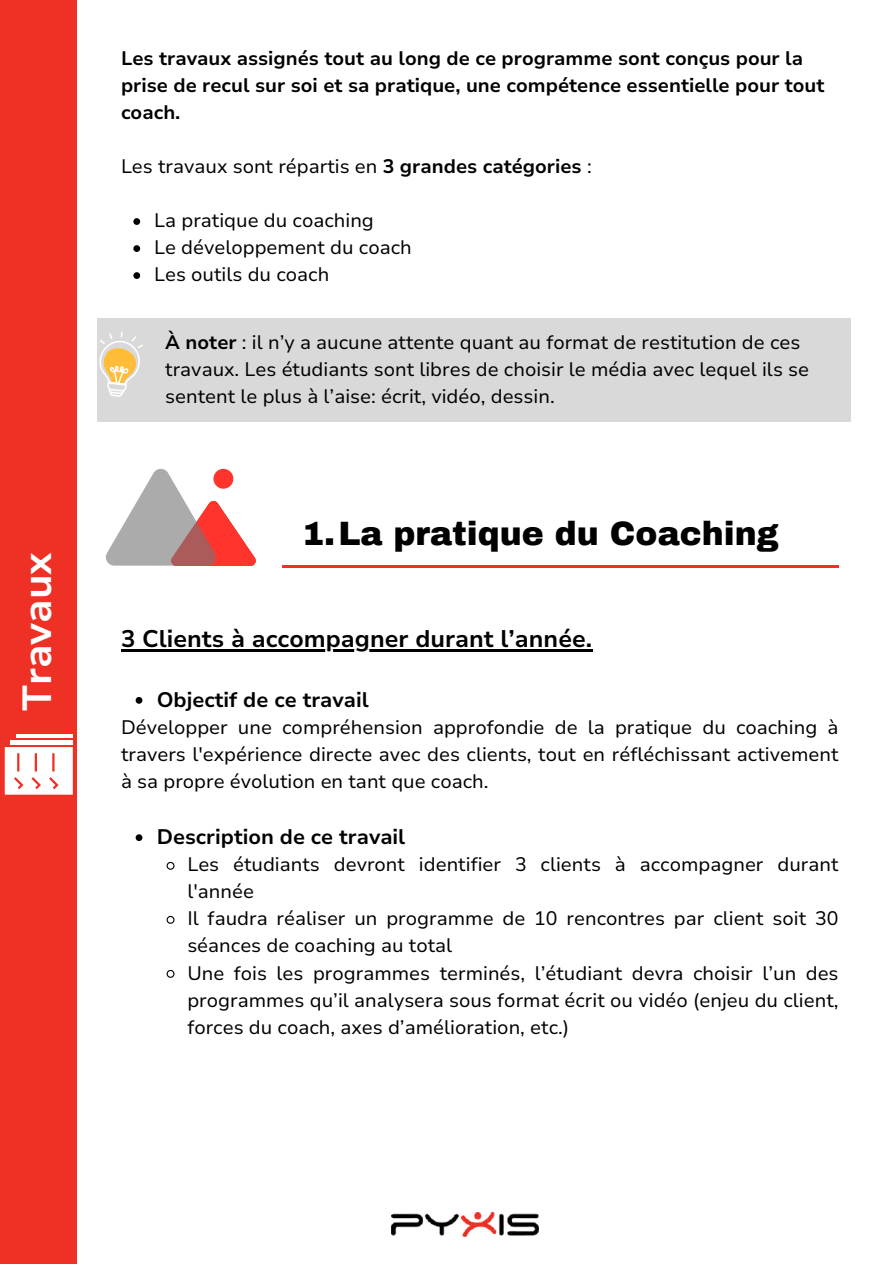
<style>
.page{position:relative;width:894px;height:1264px;background:#fff}
.page>*{position:absolute;margin:0;border:0;box-sizing:border-box;transform-origin:0 0}
.t1{font:700 40.5px "Nunito Sans 10 pt";color:#fff}
.t2{font:900 33px "Archivo";color:#000}
.t3{font:700 24px "Nunito Sans 10 pt";color:#000}
.t4{font:700 21px "Nunito Sans 10 pt";color:#000}
.t5{font:19.5px/27px "Nunito Sans 10 pt";color:#000}
.t6{font:700 19.5px/27px "Nunito Sans 10 pt";color:#000}
.s1{font-weight:700}
</style>
<div class="page">
<div style="left:0;top:0;width:76px;height:1263px;background:#ee3025"></div>
<img style="left:391px;top:1212px;width:147px;height:24px">
<svg style="left:133px;top:218px;width:7px;height:7px"></svg>
<svg style="left:133px;top:245px;width:7px;height:7px"></svg>
<svg style="left:133px;top:272px;width:7px;height:7px"></svg>
<div style="left:97px;top:318px;width:753px;height:103px;background:#d9d9d9"></div>
<svg style="left:99px;top:332px;width:44px;height:65px"></svg>
<svg style="left:106px;top:468px;width:150px;height:97px"></svg>
<hr style="left:282px;top:565px;width:556px;height:2px;background:#ee3025">
<hr style="left:121px;top:649px;width:471px;height:3px;background:#000">
<svg style="left:136px;top:697px;width:6px;height:6px"></svg>
<svg style="left:136px;top:834px;width:6px;height:7px"></svg>
<svg style="left:166px;top:861px;width:9px;height:9px"></svg>
<svg style="left:166px;top:915px;width:9px;height:9px"></svg>
<svg style="left:166px;top:969px;width:9px;height:9px"></svg>
<hr style="left:16px;top:734px;width:56px;height:4px;background:#fff">
<hr style="left:11px;top:740px;width:61px;height:4px;background:#fff">
<svg style="left:5px;top:747px;width:67px;height:47px;background:#fdefef"></svg>
<h1 class="t1" style="left:10px;top:711px;width:161px;rotate:-90deg">Travaux</h1>
<p class="t6" style="left:121px;top:45px;width:704px">Les travaux assignés tout au long de ce programme sont conçus pour la prise de recul sur soi et sa pratique, une compétence essentielle pour tout coach.</p>
<p class="t5" style="left:121px;top:153px;width:472px">Les travaux sont répartis en <span class="s1">3 grandes catégories</span> :</p>
<p class="t5" style="left:154px;top:207px;width:259px">La pratique du coaching<br>Le développement du coach<br>Les outils du coach</p>
<p class="t5" style="left:165px;top:329px;width:645px"><span class="s1">À noter</span> : il n’y a aucune attente quant au format de restitution de ces travaux. Les étudiants sont libres de choisir le média avec lequel ils se sentent le plus à l’aise: écrit, vidéo, dessin.</p>
<h2 class="t2" style="left:302px;top:516px;width:478px">1.La pratique du Coaching</h2>
<p class="t3" style="left:121px;top:623px;width:472px">3 Clients à accompagner durant l’année.</p>
<p class="t4" style="left:157px;top:686px;width:213px">Objectif de ce travail</p>
<p class="t5" style="left:121px;top:714px;width:718px;text-align:justify">Développer une compréhension approfondie de la pratique du coaching à travers l'expérience directe avec des clients, tout en réfléchissant activement à sa propre évolution en tant que coach.</p>
<p class="t4" style="left:157px;top:823px;width:250px">Description de ce travail</p>
<p class="t5" style="left:187px;top:851px;width:652px">Les étudiants devront identifier 3 clients à accompagner durant l'année<br>Il faudra réaliser un programme de 10 rencontres par client soit 30 séances de coaching au total<br>Une fois les programmes terminés, l’étudiant devra choisir l’un des programmes qu’il analysera sous format écrit ou vidéo (enjeu du client, forces du coach, axes d’amélioration, etc.)</p>
</div>
